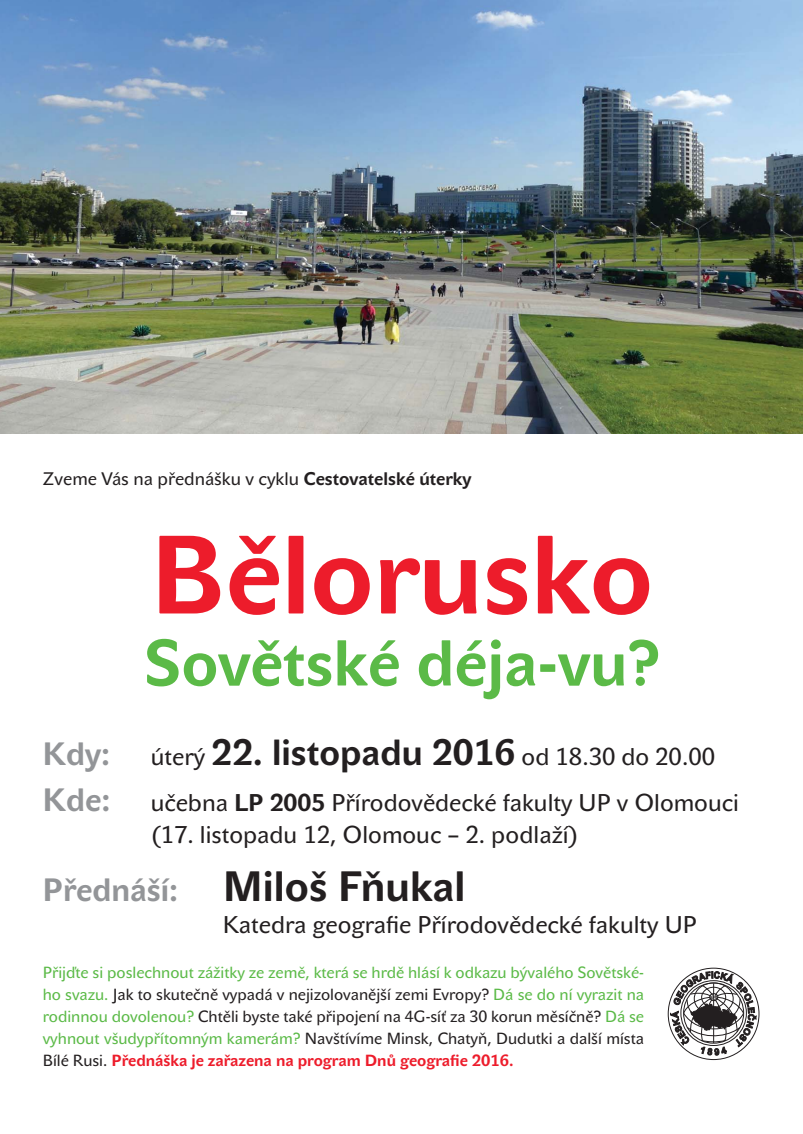
<style>
.page{position:relative;width:803px;height:1134px;background:#fff}
.page>*{position:absolute;margin:0;border:0;box-sizing:border-box;transform-origin:0 0}
.t1{font:700 110px "Abc Green";color:#ed1c2b}
.t2{font:700 64px "Abc Green";color:#5bba47}
.t3{font:700 42px "Abc Green";color:#231f20}
.t4{font:700 32px "Abc Green";color:#939598}
.t5{font:24px/32px "Abc Green";color:#231f20}
.t6{font:18px "Abc Green";color:#231f20}
.t7{font:16px/22px "Abc Green";color:#5bba47;text-align:justify}
.s1{font-weight:700}
.s2{font-weight:700;font-size:36px}
.s3{font-size:32px;color:#939598}
.s4{color:#231f20}
.s5{font-weight:700;color:#ed1c2b}
</style>
<div class="page">
<img style="left:0;top:0;width:802px;height:434px">
<svg style="left:670px;top:971px;width:86px;height:84px"></svg>
<p class="t6" style="left:43px;top:472px;width:430px">Zveme Vás na přednášku v cyklu <span class="s1">Cestovatelské úterky</span></p>
<h1 class="t1" style="left:150px;top:535px;width:504px">Bělorusko</h1>
<h2 class="t2" style="left:143px;top:640px;width:517px">Sovětské déja-vu?</h2>
<h3 class="t4" style="left:43px;top:742px;width:69px">Kdy:</h3>
<h3 class="t5" style="left:151px;top:743px;width:565px">úterý <span class="s2">22. listopadu 2016</span> od 18.30 do 20.00</h3>
<h3 class="t4" style="left:43px;top:788px;width:69px">Kde:</h3>
<h3 class="t5" style="left:151px;top:790px;width:589px">učebna <span class="s1">LP 2005</span> Přírodovědecké fakulty UP v Olomouci (17. listopadu 12, Olomouc – 2. podlaží)</h3>
<h3 class="t3" style="left:43px;top:871px;width:424px"><span class="s3">Přednáší:</span> Miloš Fňukal</h3>
<h3 class="t5" style="left:223px;top:911px;width:475px">Katedra geografie Přírodovědecké fakulty UP</h3>
<p class="t7" style="left:43px;top:963px;width:602px">Přijďte si poslechnout zážitky ze země, která se hrdě hlásí k odkazu bývalého Sovětské&shy;ho svazu. <span class="s4">Jak to skutečně vypadá v nejizolovanější zemi Evropy?</span> Dá se do ní vyrazit na rodinnou dovolenou? <span class="s4">Chtěli byste také připojení na 4G-síť za 30 korun měsíčně?</span> Dá se vyhnout všudypřítomným kamerám? <span class="s4">Navštívíme Minsk, Chatyň, Dudutki a další místa Bílé Rusi.</span> <span class="s5">Přednáška je zařazena na program Dnů geografie 2016.</span></p>
</div>
